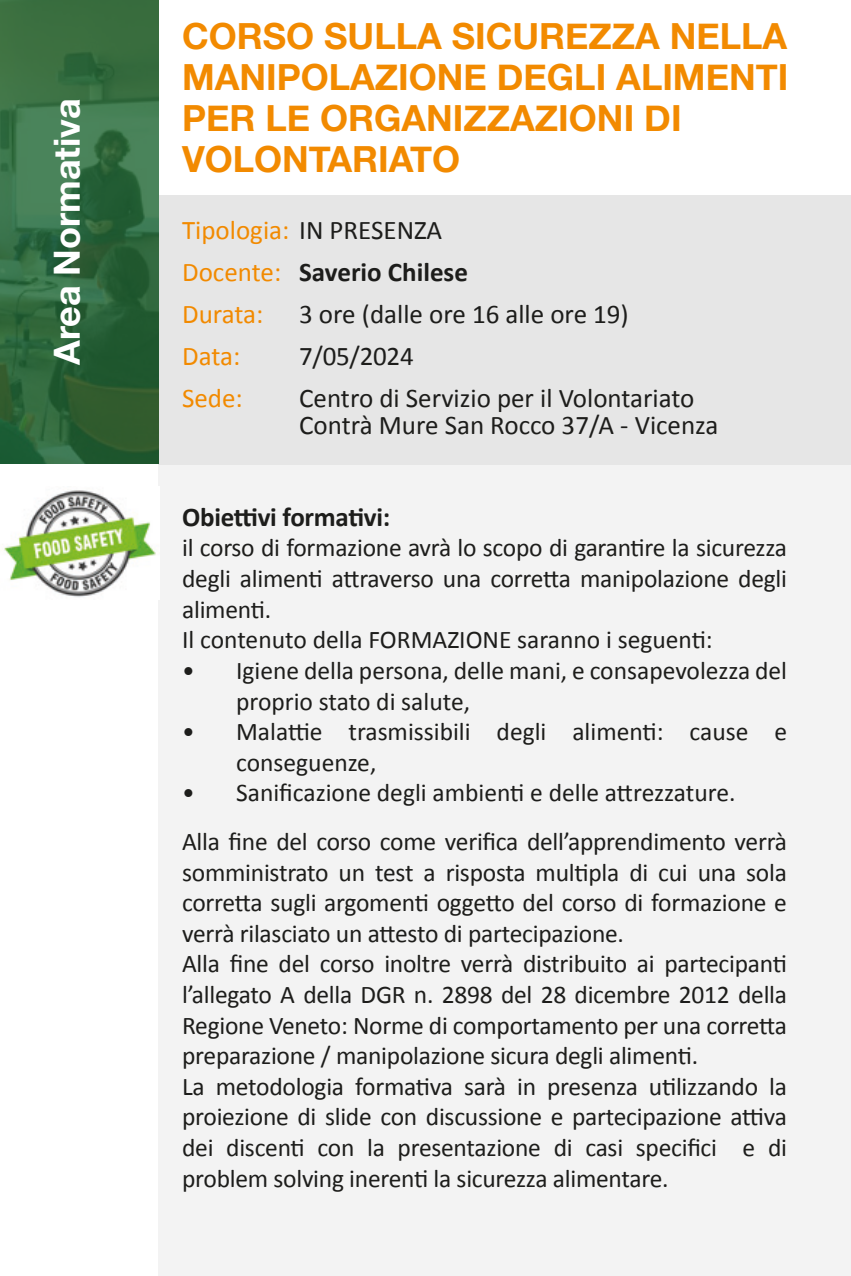
<style>
.page{position:relative;width:851px;height:1276px;background:#fff}
.page>*{position:absolute;margin:0;border:0;box-sizing:border-box;transform-origin:0 0}
.Bando_Blu_-_Copia_2{font:700 36px/40.8px "Helvetica Neue";color:#f28a00}
.Bando_Blu_-_Copia_2-2{font:700 36px "Helvetica Neue";color:#fff}
.text{font:27px "Calibri";color:#1d1d1b}
.text-2{font:700 27px "Calibri";letter-spacing:-.01em;color:#1d1d1b}
.text-3{font:27px "Calibri";color:#f28a00}
.text-4{font:25.5px/30.6px "Calibri";letter-spacing:-.01em;color:#1d1d1b;text-align:justify}
.s1{color:#1d1d1b}
.s2{font-weight:400;color:#f28a00}
</style>
<div class="page">
<div style="left:158px;top:195px;width:692px;height:270px;background:#e6e6e6"></div>
<div style="left:158px;top:465px;width:692px;height:811px;background:#f3f3f3"></div>
<img style="left:0;top:0;width:158px;height:463px">
<hr style="left:850px;top:0;width:1px;height:1276px;background:#f3f3f3">
<img style="left:4px;top:487px;width:155px;height:112px">
<p class="Bando_Blu_-_Copia_2-2" style="left:39px;top:365px;width:268px;rotate:-90deg">Area Normativa</p>
<p class="Bando_Blu_-_Copia_2" style="left:182px;top:17px;width:607px">CORSO SULLA SICUREZZA NELLA<br>MANIPOLAZIONE DEGLI ALIMENTI</p>
<p class="Bando_Blu_-_Copia_2" style="left:182px;top:98px;width:501px">PER LE ORGANIZZAZIONI DI<br>VOLONTARIATO</p>
<p class="text-3" style="left:182px;top:213px;width:262px">Tipologia: <span class="s1">IN PRESENZA</span></p>
<p class="text-2" style="left:182px;top:255px;width:287px"><span class="s2">Docente:</span> Saverio Chilese</p>
<p class="text-3" style="left:182px;top:297px;width:83px">Durata:</p>
<p class="text" style="left:299px;top:297px;width:331px">3 ore (dalle ore 16 alle ore 19)</p>
<p class="text-3" style="left:182px;top:339px;width:60px">Data:</p>
<p class="text" style="left:299px;top:339px;width:116px">7/05/2024</p>
<p class="text-3" style="left:182px;top:381px;width:62px">Sede:</p>
<p class="text" style="left:299px;top:381px;width:397px">Centro di Servizio per il Volontariato</p>
<p class="text" style="left:299px;top:408px;width:420px">Contrà Mure San Rocco 37/A - Vicenza</p>
<p class="text-2" style="left:182px;top:500px;width:210px">Obiettivi formativi:</p>
<p class="text-4" style="left:182px;top:531px;width:606px">il corso di formazione avrà lo scopo di garantire la sicurezza degli alimenti attraverso una corretta manipolazione degli alimenti.</p>
<p class="text-4" style="left:182px;top:623px;width:532px">Il contenuto della FORMAZIONE saranno i seguenti:</p>
<p class="text-4" style="left:236px;top:654px;width:552px;text-indent:-54px">• Igiene della persona, delle mani, e consapevolezza del proprio stato di salute,</p>
<p class="text-4" style="left:236px;top:715px;width:552px;text-indent:-54px">• Malattie trasmissibili degli alimenti: cause e conseguenze,</p>
<p class="text-4" style="left:182px;top:776px;width:555px">• Sanificazione degli ambienti e delle attrezzature.</p>
<p class="text-4" style="left:182px;top:825px;width:606px">Alla fine del corso come verifica dell’apprendimento verrà somministrato un test a risposta multipla di cui una sola corretta sugli argomenti oggetto del corso di formazione e verrà rilasciato un attesto di partecipazione.</p>
<p class="text-4" style="left:182px;top:947px;width:606px">Alla fine del corso inoltre verrà distribuito ai partecipanti l’allegato A della DGR n. 2898 del 28 dicembre 2012 della Regione Veneto: Norme di comportamento per una corretta preparazione / manipolazione sicura degli alimenti.</p>
<p class="text-4" style="left:182px;top:1070px;width:606px">La metodologia formativa sarà in presenza utilizzando la proiezione di slide con discussione e partecipazione attiva dei discenti con la presentazione di casi specifici e di problem solving inerenti la sicurezza alimentare.</p>
</div>
